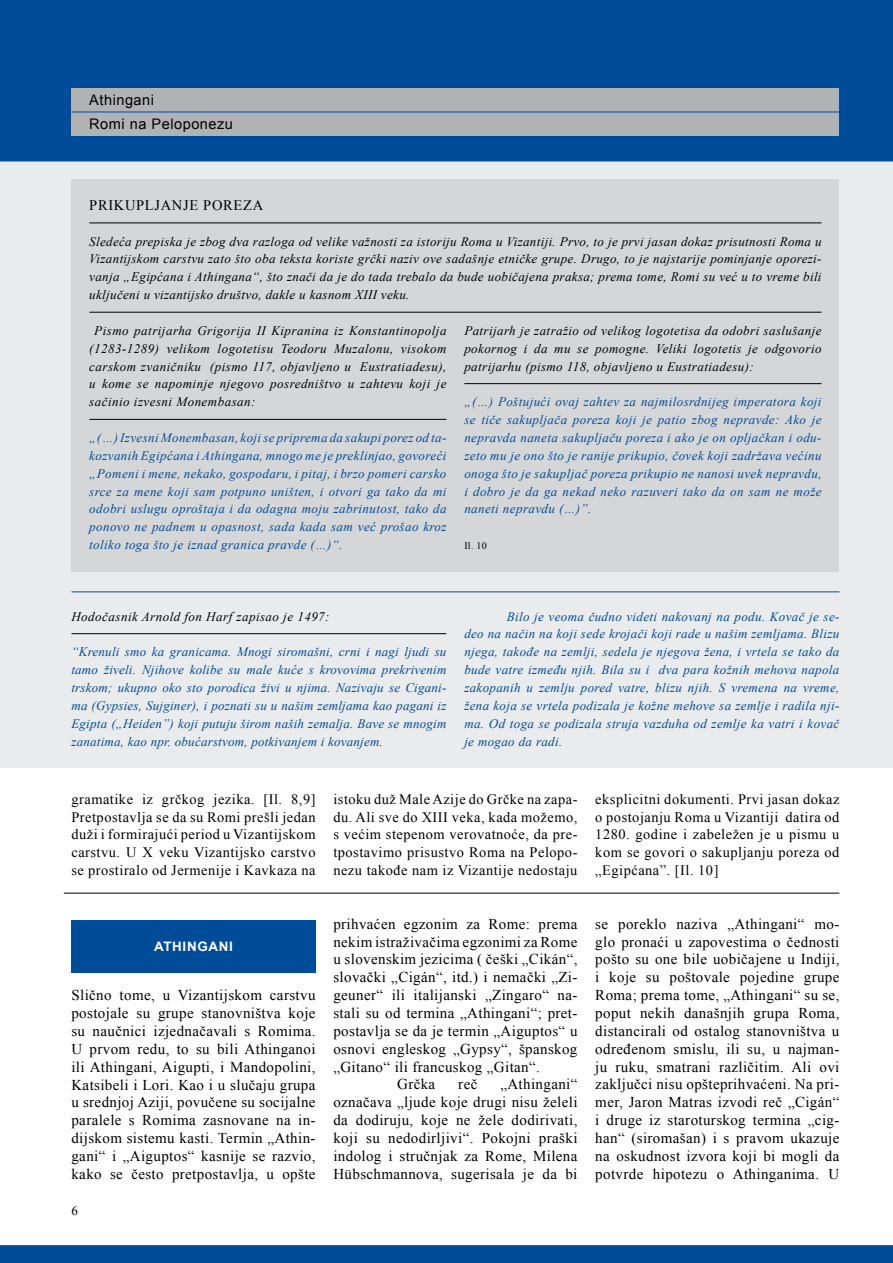
<style>
.page{position:relative;width:893px;height:1263px;background:#fff}
.page>*{position:absolute;margin:0;border:0;box-sizing:border-box;transform-origin:0 0}
.t1{font:15px/17.9px "Times New Roman";letter-spacing:.025em;color:#000;text-align:justify}
.t2{font:14.55px/24px "Arial";letter-spacing:.035em;color:#000}
.t3{font:14.55px "Times New Roman";letter-spacing:.045em;color:#000}
.t4{font:14.4px/17.9px "Times New Roman";letter-spacing:.035em;color:#000;text-align:justify}
.t5{font:italic 13.05px/17.9px "Times New Roman";letter-spacing:.025em;color:#004c99;text-align:justify}
.t6{font:italic 13.05px/17.9px "Times New Roman";letter-spacing:.03em;color:#000;text-align:justify}
.t7{font:700 13.05px "Arial";letter-spacing:.05em;color:#fff}
.t8{font:10.05px "Times New Roman";color:#000}
</style>
<div class="page">
<div style="left:0;top:0;width:893px;height:768px;background:#eaebec"></div>
<div style="left:0;top:0;width:893px;height:162px;background:#004c99"></div>
<div style="left:0;top:1245px;width:893px;height:18px;background:#004c99"></div>
<hr style="left:71px;top:592px;width:768px;height:1px;background:#004c99">
<hr style="left:71px;top:633px;width:375px;height:1px;background:#000">
<div style="left:71px;top:88px;width:768px;height:48px;background:#b1b2b4"></div>
<hr style="left:71px;top:112px;width:768px;height:1px;background:#004c99">
<div style="left:71px;top:920px;width:244px;height:53px;background:#004c99"></div>
<div style="left:71px;top:179px;width:768px;height:392px;background:#d5d6d7"></div>
<hr style="left:89px;top:223px;width:732px;height:1px;background:#000">
<hr style="left:64px;top:893px;width:775px;height:1px;background:#000">
<hr style="left:89px;top:419px;width:357px;height:1px;background:#000">
<hr style="left:464px;top:383px;width:357px;height:1px;background:#000">
<hr style="left:89px;top:312px;width:732px;height:1px;background:#000">
<p class="t2" style="left:89px;top:88px;width:145px">Athingani<br>Romi na Peloponezu</p>
<p class="t3" style="left:89px;top:195px;width:175px">Prikupljanje poreza</p>
<p class="t6" style="left:89px;top:232px;width:734px">Sledeća prepiska je zbog dva razloga od velike važnosti za istoriju Roma u Vizantiji. Prvo, to je prvi jasan dokaz prisutnosti Roma u Vizantijskom carstvu zato što oba teksta koriste grčki naziv ove sadašnje etničke grupe. Drugo, to je najstarije pominjanje oporezi&shy;vanja „Egipćana i Athingana“, što znači da je do tada trebalo da bude uobičajena praksa; prema tome, Romi su već u to vreme bili uključeni u vizantijsko društvo, dakle u kasnom XIII veku.</p>
<p class="t6" style="left:89px;top:321px;width:359px;text-indent:5px">Pismo patrijarha Grigorija II Kipranina iz Konstantinopolja (1283-1289) velikom logotetisu Teodoru Muzalonu, visokom carskom zvaničniku (pismo 117, objavljeno u Eustratiadesu), u kome se napominje njegovo posredništvo u zahtevu koji je sačinio izvesni Monembasan:</p>
<p class="t5" style="left:89px;top:428px;width:359px">„(…) Izvesni Monembasan, koji se priprema da sakupi porez od ta&shy;kozvanih Egipćana i Athingana, mnogo me je preklinjao, govoreći „Pomeni i mene, nekako, gospodaru, i pitaj, i brzo pomeri carsko srce za mene koji sam potpuno uništen, i otvori ga tako da mi odobri uslugu oproštaja i da odagna moju zabrinutost, tako da ponovo ne padnem u opasnost, sada kada sam već prošao kroz toliko toga što je iznad granica pravde (…)“.</p>
<p class="t6" style="left:464px;top:321px;width:359px">Patrijarh je zatražio od velikog logotetisa da odobri saslušanje pokornog i da mu se pomogne. Veliki logotetis je odgovorio patrijarhu (pismo 118, objavljeno u Eustratiadesu):</p>
<p class="t5" style="left:464px;top:393px;width:359px">„(…) Poštujući ovaj zahtev za najmilosrdnijeg imperatora koji se tiče sakupljača poreza koji je patio zbog nepravde: Ako je nepravda naneta sakupljaču poreza i ako je on opljačkan i odu&shy;zeto mu je ono što je ranije prikupio, čovek koji zadržava većinu onoga što je sakupljač poreza prikupio ne nanosi uvek nepravdu, i dobro je da ga nekad neko razuveri tako da on sam ne može naneti nepravdu (…)”.</p>
<p class="t8" style="left:464px;top:539px;width:24px">Il. 10</p>
<p class="t6" style="left:71px;top:607px;width:260px">Hodočasnik Arnold fon Harf zapisao je 1497:</p>
<p class="t5" style="left:71px;top:643px;width:377px">“Krenuli smo ka granicama. Mnogi siromašni, crni i nagi ljudi su tamo živeli. Njihove kolibe su male kuće s krovovima prekrivenim trskom; ukupno oko sto porodica živi u njima. Nazivaju se Cigani&shy;ma (Gypsies, Sujginer), i poznati su u našim zemljama kao pagani iz Egipta („Heiden”) koji putuju širom naših zemalja. Bave se mnogim zanatima, kao npr. obućarstvom, potkivanjem i kovanjem.</p>
<p class="t5" style="left:464px;top:607px;width:377px;text-indent:43px">Bilo je veoma čudno videti nakovanj na podu. Kovač je se&shy;deo na način na koji sede krojači koji rade u našim zemljama. Blizu njega, takođe na zemlji, sedela je njegova žena, i vrtela se tako da bude vatre između njih. Bila su i dva para kožnih mehova napola zakopanih u zemlju pored vatre, blizu njih. S vremena na vreme, žena koja se vrtela podizala je kožne mehove sa zemlje i radila nji&shy;ma. Od toga se podizala struja vazduha od zemlje ka vatri i kovač je mogao da radi.</p>
<p class="t4" style="left:71px;top:790px;width:246px">gramatike iz grčkog jezika. [Il. 8,9] Pretpostavlja se da su Romi prešli jedan duži i formirajući period u Vizantijskom carstvu. U X veku Vizantijsko carstvo se prostiralo od Jermenije i Kavkaza na</p>
<p class="t4" style="left:333px;top:790px;width:246px">istoku duž Male Azije do Grčke na zapa&shy;du. Ali sve do XIII veka, kada možemo, s većim stepenom verovatnoće, da pre&shy;tpostavimo prisustvo Roma na Pelopo&shy;nezu takođe nam iz Vizantije nedostaju</p>
<p class="t4" style="left:595px;top:790px;width:246px">eksplicitni dokumenti. Prvi jasan dokaz o postojanju Roma u Vizantiji datira od 1280. godine i zabeležen je u pismu u kom se govori o sakupljanju poreza od „Egipćana”. [Il. 10]</p>
<p class="t7" style="left:154px;top:938px;width:80px">ATHINGANI</p>
<p class="t1" style="left:71px;top:986px;width:246px">Slično tome, u Vizantijskom carstvu postojale su grupe stanovništva koje su naučnici izjednačavali s Romima.<br>U prvom redu, to su bili Athinganoi ili Athingani, Aigupti, i Mandopolini, Katsibeli i Lori. Kao i u slučaju grupa u srednjoj Aziji, povučene su socijalne paralele s Romima zasnovane na in&shy;dijskom sistemu kasti. Termin „Athin&shy;gani“ i „Aiguptos“ kasnije se razvio, kako se često pretpostavlja, u opšte</p>
<p class="t1" style="left:333px;top:914px;width:246px">prihvaćen egzonim za Rome: prema</p>
<p class="t1" style="left:333px;top:932px;width:246px">nekim istraživačima egzonimi za Rome</p>
<p class="t1" style="left:333px;top:950px;width:246px">u slovenskim jezicima ( češki „Cikán“,</p>
<p class="t1" style="left:333px;top:968px;width:246px">slovački „Cigán“, itd.) i nemački „Zi-</p>
<p class="t1" style="left:333px;top:986px;width:246px">geuner“ ili italijanski „Zingaro“ na-</p>
<p class="t1" style="left:333px;top:1004px;width:246px">stali su od termina „Athingani“; pret-</p>
<p class="t1" style="left:333px;top:1022px;width:246px">postavlja se da je termin „Aiguptos“ u</p>
<p class="t1" style="left:333px;top:1039px;width:246px">osnovi engleskog „Gypsy“, španskog</p>
<p class="t1" style="left:333px;top:1057px;width:208px">„Gitano“ ili francuskog „Gitan“.</p>
<p class="t1" style="left:397px;top:1075px;width:40px">Grčka</p>
<p class="t1" style="left:458px;top:1075px;width:21px">reč</p>
<p class="t1" style="left:333px;top:1075px;width:246px;text-indent:167px">„Athingani“ označava „ljude koje drugi nisu želeli da dodiruju, koje ne žele dodirivati, koji su nedodirljivi“. Pokojni praški indolog i stručnjak za Rome, Milena Hübschmannova, sugerisala je da bi</p>
<p class="t1" style="left:595px;top:914px;width:246px">se poreklo naziva „Athingani“ mo&shy;glo pronaći u zapovestima o čednosti pošto su one bile uobičajene u Indiji, i koje su poštovale pojedine grupe Roma; prema tome, „Athingani“ su se, poput nekih današnjih grupa Roma, distancirali od ostalog stanovništva u određenom smislu, ili su, u najman&shy;ju ruku, smatrani različitim. Ali ovi zaključci nisu opšteprihvaćeni. Na pri&shy;mer, Jaron Matras izvodi reč „Cigán“ i druge iz staroturskog termina „cig&shy;han“ (siromašan) i s pravom ukazuje na oskudnost izvora koji bi mogli da potvrde hipotezu o Athinganima. U</p>
</div>
